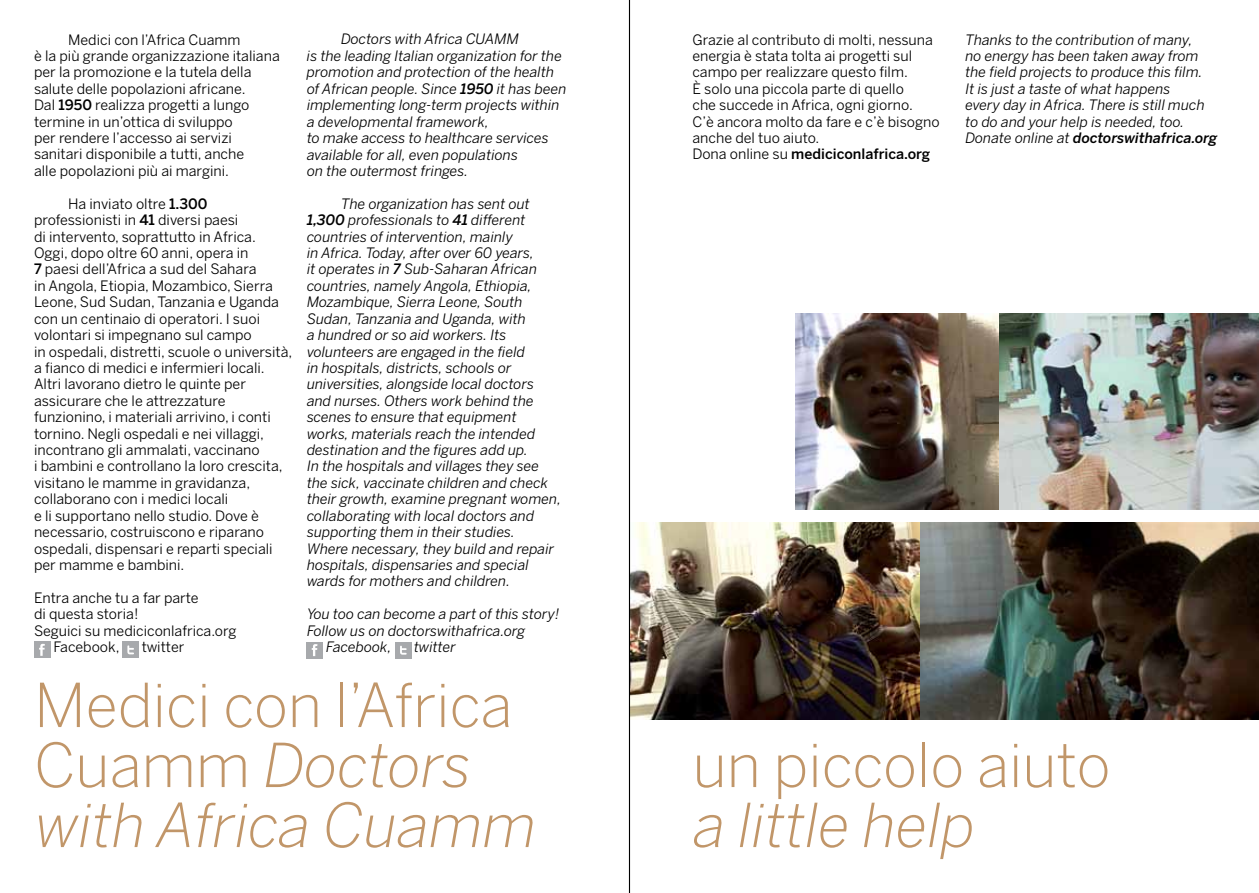
<style>
.page{position:relative;width:1259px;height:893px;background:#fff}
.page>*{position:absolute;margin:0;border:0;box-sizing:border-box;transform-origin:0 0}
.t1{font:300 60px/60px "Benton Sans";letter-spacing:-.005em;color:#c19669}
.t2{font:italic 300 60px "Benton Sans";letter-spacing:-.005em;color:#c19669}
.t3{font:italic 14.25px/16.4px "Benton Sans";color:#000}
.t4{font:14.25px/16.4px "Benton Sans";color:#000}
.s1{font-weight:500}
.s2{font-style:italic}
</style>
<div class="page">
<img style="left:630px;top:523px;width:629px;height:196px">
<img style="left:795px;top:313px;width:464px;height:197px">
<div style="left:34px;top:642px;width:16px;height:16px;background:#a7a9ac"></div>
<svg style="left:39px;top:644px;width:6px;height:12px"></svg>
<div style="left:122px;top:642px;width:17px;height:16px;background:#a7a9ac"></div>
<svg style="left:127px;top:645px;width:7px;height:9px"></svg>
<div style="left:307px;top:642px;width:16px;height:16px;background:#a7a9ac"></div>
<svg style="left:312px;top:644px;width:5px;height:12px"></svg>
<div style="left:395px;top:642px;width:16px;height:16px;background:#a7a9ac"></div>
<svg style="left:400px;top:646px;width:7px;height:9px"></svg>
<hr style="left:629px;top:0;width:1px;height:893px;background:#000">
<p class="t3" style="left:307px;top:31px;width:261px;text-indent:34px">Doctors with Africa CUAMM<br>is the leading Italian organization for the promotion and protection of the health of African people. Since <span class="s1">1950</span> it has been implementing long-term projects within a developmental framework,<br>to make access to healthcare services available for all, even populations<br>on the outermost fringes.</p>
<p class="t3" style="left:307px;top:195px;width:256px;text-indent:34px">The organization has sent out <span class="s1">1,300</span> professionals to <span class="s1">41</span> different countries of intervention, mainly<br>in Africa. Today, after over 60 years,<br>it operates in <span class="s1">7</span> Sub-Saharan African countries, namely Angola, Ethiopia, Mozambique, Sierra Leone, South Sudan, Tanzania and Uganda, with<br>a hundred or so aid workers. Its volunteers are engaged in the field<br>in hospitals, districts, schools or universities, alongside local doctors and nurses. Others work behind the scenes to ensure that equipment works, materials reach the intended destination and the figures add up.<br>In the hospitals and villages they see the sick, vaccinate children and check their growth, examine pregnant women, collaborating with local doctors and supporting them in their studies.<br>Where necessary, they build and repair hospitals, dispensaries and special wards for mothers and children.</p>
<p class="t3" style="left:307px;top:606px;width:254px">You too can become a part of this story!</p>
<p class="t3" style="left:307px;top:622px;width:220px">Follow us on doctorswithafrica.org</p>
<p class="t3" style="left:326px;top:639px;width:67px">Facebook,</p>
<p class="t3" style="left:414px;top:639px;width:43px">twitter</p>
<h1 class="t1" style="left:34px;top:675px;width:503px">Medici con l’Africa<br>Cuamm <span class="s2">Doctors with Africa Cuamm</span></h1>
<p class="t4" style="left:34px;top:31px;width:247px;text-indent:34px">Medici con l’Africa Cuamm<br>è la più grande organizzazione italiana per la promozione e la tutela della salute delle popolazioni africane.<br>Dal <span class="s1">1950</span> realizza progetti a lungo termine in un’ottica di sviluppo<br>per rendere l’accesso ai servizi sanitari disponibile a tutti, anche<br>alle popolazioni più ai margini.</p>
<p class="t4" style="left:34px;top:195px;width:260px;text-indent:34px">Ha inviato oltre <span class="s1">1.300 </span>professionisti in <span class="s1">41</span> diversi paesi<br>di intervento, soprattutto in Africa.<br>Oggi, dopo oltre 60 anni, opera in<br><span class="s1">7</span> paesi dell’Africa a sud del Sahara<br>in Angola, Etiopia, Mozambico, Sierra Leone, Sud Sudan, Tanzania e Uganda con un centinaio di operatori. I suoi volontari si impegnano sul campo<br>in ospedali, distretti, scuole o università, a fianco di medici e infermieri locali.<br>Altri lavorano dietro le quinte per assicurare che le attrezzature funzionino, i materiali arrivino, i conti tornino. Negli ospedali e nei villaggi, incontrano gli ammalati, vaccinano<br>i bambini e controllano la loro crescita, visitano le mamme in gravidanza, collaborano con i medici locali<br>e li supportano nello studio. Dove è necessario, costruiscono e riparano ospedali, dispensari e reparti speciali per mamme e bambini.</p>
<p class="t4" style="left:34px;top:589px;width:166px">Entra anche tu a far parte</p>
<p class="t4" style="left:34px;top:606px;width:106px">di questa storia!</p>
<p class="t4" style="left:34px;top:622px;width:204px">Seguici su mediciconlafrica.org</p>
<p class="t4" style="left:53px;top:638px;width:68px">Facebook,</p>
<p class="t4" style="left:142px;top:638px;width:44px">twitter</p>
<p class="t4" style="left:692px;top:31px;width:249px">Grazie al contributo di molti, nessuna energia è stata tolta ai progetti sul campo per realizzare questo film.<br>È solo una piccola parte di quello<br>che succede in Africa, ogni giorno.<br>C’è ancora molto da fare e c’è bisogno anche del tuo aiuto.<br>Dona online su <span class="s1">mediciconlafrica.org</span></p>
<p class="t3" style="left:965px;top:31px;width:253px">Thanks to the contribution of many,<br>no energy has been taken away from the field projects to produce this film.<br>It is just a taste of what happens<br>every day in Africa. There is still much to do and your help is needed, too.<br>Donate online at <span class="s1">doctorswithafrica.org</span></p>
<h1 class="t1" style="left:692px;top:735px;width:420px">un piccolo aiuto</h1>
<h1 class="t2" style="left:692px;top:790px;width:284px">a little help</h1>
</div>
